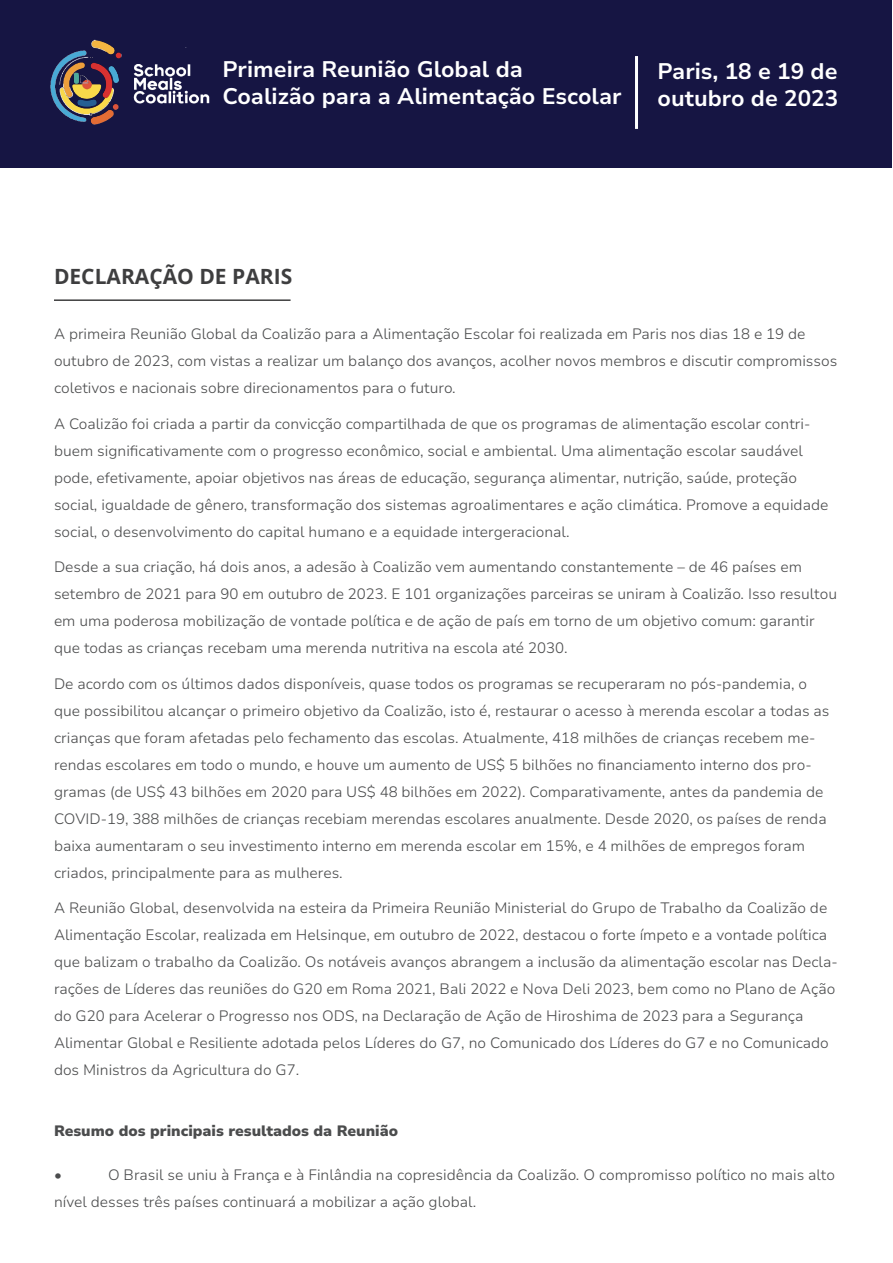
<style>
.page{position:relative;width:893px;height:1263px;background:#fff}
.page>*{position:absolute;margin:0;border:0;box-sizing:border-box;transform-origin:0 0}
.t1{font:700 22.5px "Nunito Sans 10 pt";color:#fff}
.t2{font:700 21px "Open Sans";color:#3e3e3f}
.t3{font:300 15px/27px "Nunito Sans 10 pt";color:#4b4c4d}
.t4{font:900 15px "Nunito Sans 10 pt";color:#4b4c4d}
</style>
<div class="page">
<div style="left:1px;top:1px;width:891px;height:167px;background:#161543"></div>
<hr style="left:635px;top:56px;width:3px;height:73px;background:#fff">
<img style="left:50px;top:39px;width:160px;height:86px">
<hr style="left:54px;top:299px;width:237px;height:2px;background:#3e3e3f">
<p class="t1" style="left:223px;top:53px;width:302px">Primeira Reunião Global da</p>
<p class="t1" style="left:223px;top:80px;width:401px">Coalizão para a Alimentação Escolar</p>
<p class="t1" style="left:657px;top:55px;width:181px">Paris, 18 e 19 de</p>
<p class="t1" style="left:657px;top:82px;width:182px">outubro de 2023</p>
<p class="t2" style="left:54px;top:261px;width:240px">DECLARAÇÃO DE PARIS</p>
<p class="t3" style="left:54px;top:320px;width:785px">A primeira Reunião Global da Coalizão para a Alimentação Escolar foi realizada em Paris nos dias 18 e 19 de outubro de 2023, com vistas a realizar um balanço dos avanços, acolher novos membros e discutir compromissos coletivos e nacionais sobre direcionamentos para o futuro.</p>
<p class="t3" style="left:54px;top:409px;width:776px">A Coalizão foi criada a partir da convicção compartilhada de que os programas de alimentação escolar contri&shy;buem significativamente com o progresso econômico, social e ambiental. Uma alimentação escolar saudável pode, efetivamente, apoiar objetivos nas áreas de educação, segurança alimentar, nutrição, saúde, proteção social, igualdade de gênero, transformação dos sistemas agroalimentares e ação climática. Promove a equidade social, o desenvolvimento do capital humano e a equidade intergeracional.</p>
<p class="t3" style="left:54px;top:553px;width:784px">Desde a sua criação, há dois anos, a adesão à Coalizão vem aumentando constantemente – de 46 países em setembro de 2021 para 90 em outubro de 2023. E 101 organizações parceiras se uniram à Coalizão. Isso resultou em uma poderosa mobilização de vontade política e de ação de país em torno de um objetivo comum: garantir que todas as crianças recebam uma merenda nutritiva na escola até 2030.</p>
<p class="t3" style="left:54px;top:669px;width:777px">De acordo com os últimos dados disponíveis, quase todos os programas se recuperaram no pós-pandemia, o que possibilitou alcançar o primeiro objetivo da Coalizão, isto é, restaurar o acesso à merenda escolar a todas as crianças que foram afetadas pelo fechamento das escolas. Atualmente, 418 milhões de crianças recebem me&shy;rendas escolares em todo o mundo, e houve um aumento de US$ 5 bilhões no financiamento interno dos pro&shy;gramas (de US$ 43 bilhões em 2020 para US$ 48 bilhões em 2022). Comparativamente, antes da pandemia de COVID-19, 388 milhões de crianças recebiam merendas escolares anualmente. Desde 2020, os países de renda baixa aumentaram o seu investimento interno em merenda escolar em 15%, e 4 milhões de empregos foram criados, principalmente para as mulheres.</p>
<p class="t3" style="left:54px;top:894px;width:785px">A Reunião Global, desenvolvida na esteira da Primeira Reunião Ministerial do Grupo de Trabalho da Coalizão de Alimentação Escolar, realizada em Helsinque, em outubro de 2022, destacou o forte ímpeto e a vontade política que balizam o trabalho da Coalizão. Os notáveis avanços abrangem a inclusão da alimentação escolar nas Decla&shy;rações de Líderes das reuniões do G20 em Roma 2021, Bali 2022 e Nova Deli 2023, bem como no Plano de Ação do G20 para Acelerar o Progresso nos ODS, na Declaração de Ação de Hiroshima de 2023 para a Segurança Alimentar Global e Resiliente adotada pelos Líderes do G7, no Comunicado dos Líderes do G7 e no Comunicado dos Ministros da Agricultura do G7.</p>
<p class="t4" style="left:54px;top:1120px;width:346px">Resumo dos principais resultados da Reunião</p>
<p class="t3" style="left:54px;top:1161px;width:9px">•</p>
<p class="t3" style="left:54px;top:1161px;width:782px;text-indent:54px">O Brasil se uniu à França e à Finlândia na copresidência da Coalizão. O compromisso político no mais alto nível desses três países continuará a mobilizar a ação global.</p>
</div>
